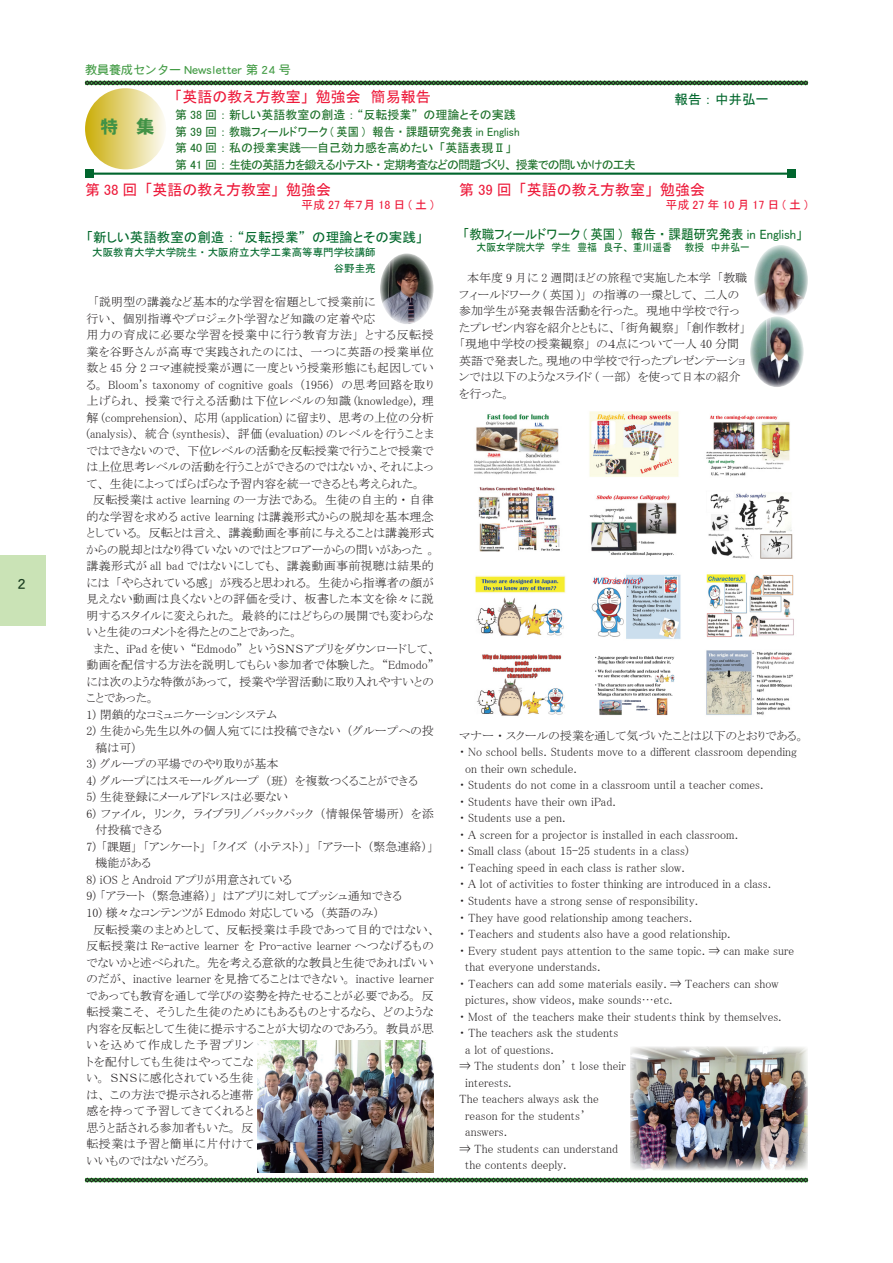
<style>
.page{position:relative;width:893px;height:1263px;background:#fff}
.page>*{position:absolute;margin:0;border:0;box-sizing:border-box;transform-origin:0 0}
.t1{font:18px "DFHS Gothic Std W9";color:#419246}
.t2{font:15px "MS P Gothic";color:#ed1a3a}
.t3{font:15px "DFHS Maru Gothic Std W4";color:#1d3f22}
.t4{font:13.5px "MS P Gothic";color:#0b6c28;scale:.93 1}
.t5{font:13.5px "MS P Gothic";color:#01682b}
.t6{font:12px/16.5px "MS P Mincho";color:#231f20}
.t7{font:12px/16.5px "MS P Mincho";letter-spacing:.02em;color:#231f20}
.t8{font:12px "MS P Gothic";color:#196e26}
.t9{font:12px "MS P Gothic";letter-spacing:-.08em;color:#196e26}
.t10{font:12px "DFHS Maru Gothic Std W4";color:#449c46}
.t11{font:12px "MS P Gothic";letter-spacing:.25em;color:#ed1a3a}
.t12{font:12px "MS P Gothic";color:#ed1a3a}
.t13{font:10.5px/16.5px "MS P Gothic";color:#01682b;text-align:right}
.t14{font:10.5px "MS P Gothic";color:#0b6c28;scale:.93 1}
</style>
<div class="page">
<div style="left:0;top:555px;width:45px;height:71px;background:#cae3b6"></div>
<div style="left:85px;top:88px;width:81px;height:81px;background:linear-gradient(to right,#cbae0b,#fcfbf3);border-radius:50%"></div>
<svg style="left:85px;top:1178px;width:723px;height:4px;background:#2e5930"></svg>
<hr style="left:89px;top:173px;width:702px;height:2px;background:#00652d">
<div style="left:85px;top:169px;width:9px;height:9px;background:#00652d"></div>
<div style="left:787px;top:169px;width:8px;height:9px;background:#00652d"></div>
<img style="left:630px;top:1047px;width:178px;height:123px">
<svg style="left:85px;top:81px;width:723px;height:25px"></svg>
<img style="left:380px;top:253px;width:54px;height:71px">
<img style="left:754px;top:245px;width:54px;height:70px">
<img style="left:474px;top:414px;width:86px;height:61px">
<img style="left:750px;top:316px;width:54px;height:71px">
<img style="left:589px;top:411px;width:90px;height:66px">
<img style="left:706px;top:415px;width:84px;height:62px">
<img style="left:478px;top:487px;width:82px;height:65px">
<img style="left:589px;top:495px;width:88px;height:61px">
<img style="left:708px;top:492px;width:85px;height:67px">
<img style="left:591px;top:574px;width:90px;height:65px">
<img style="left:706px;top:574px;width:88px;height:63px">
<img style="left:476px;top:654px;width:89px;height:62px">
<img style="left:595px;top:656px;width:80px;height:59px">
<img style="left:706px;top:650px;width:88px;height:65px">
<img style="left:475px;top:575px;width:91px;height:61px">
<img style="left:258px;top:1040px;width:176px;height:132px">
<p class="t3" style="left:17px;top:576px;width:11px">2</p>
<p class="t10" style="left:85px;top:63px;width:207px">教員養成センター Newsletter 第 24 号</p>
<p class="t8" style="left:175px;top:109px;width:342px">第 38 回：新しい英語教室の創造： “反転授業” の理論とその実践</p>
<p class="t8" style="left:175px;top:126px;width:346px">第 39 回：教職フィールドワーク ( 英国 )　報告・課題研究発表 in English</p>
<p class="t8" style="left:175px;top:142px;width:338px">第 40 回：私の授業実践——自己効力感を高めたい「英語表現Ⅱ」</p>
<p class="t9" style="left:175px;top:159px;width:462px">第 41 回：生徒の英語力を鍛える小テスト・定期考査などの問題づくり、授業での問いかけの工夫</p>
<p class="t2" style="left:175px;top:89px;width:257px">「英語の教え方教室」勉強会　簡易報告</p>
<p class="t1" style="left:100px;top:116px;width:55px">特　集</p>
<p class="t2" style="left:85px;top:182px;width:257px">第 38 回「英語の教え方教室」勉強会　</p>
<p class="t12" style="left:301px;top:199px;width:134px">平成27年７月18日(土)</p>
<p class="t5" style="left:87px;top:230px;width:338px">「新しい英語教室の創造： “反転授業” の理論とその実践」</p>
<p class="t13" style="left:92px;top:244px;width:285px">大阪教育大学大学院生・大阪府立大学工業高等専門学校講師　谷野圭亮</p>
<p class="t6" style="left:85px;top:294px;width:350px">　「説明型の講義など基本的な学習を宿題として授業前に<br>行い、個別指導やプロジェクト学習など知識の定着や応<br>用力の育成に必要な学習を授業中に行う教育方法」とする反転授業を谷野さんが高専で実践されたのには、一つに英語の授業単位数と 45 分 2 コマ連続授業が週に一度という授業形態にも起因している。 Bloom's taxonomy of cognitive goals （1956）の思考回路を取り上げられ、授業で行える活動は下位レベルの知識 (knowledge), 理解 (comprehension)、応用 (application) に留まり、思考の上位の分析(analysis)、統合 (synthesis)、評価 (evaluation) のレベルを行うことまではできないので、下位レベルの活動を反転授業で行うことで授業では上位思考レベルの活動を行うことができるのではないか、それによって、生徒によってばらばらな予習内容を統一できるとも考えられた。</p>
<p class="t6" style="left:85px;top:492px;width:352px">　反転授業は active learning の一方法である。生徒の自主的・自律的な学習を求める active learning は講義形式からの脱却を基本理念としている。反転とは言え、講義動画を事前に与えることは講義形式からの脱却とはなり得ていないのではとフロアーからの問いがあった 。講義形式が all bad ではないにしても、講義動画事前視聴は結果的には「やらされている感」が残ると思われる。生徒から指導者の顔が見えない動画は良くないとの評価を受け、板書した本文を徐々に説明するスタイルに変えられた。最終的にはどちらの展開でも変わらないと生徒のコメントを得たとのことであった。</p>
<p class="t6" style="left:85px;top:640px;width:352px">　また、 iPad を使い “Edmodo” というＳＮＳアプリをダウンロードして、動画を配信する方法を説明してもらい参加者で体験した。 “Edmodo”には次のような特徴があって，授業や学習活動に取り入れやすいとのことであった。</p>
<p class="t6" style="left:87px;top:706px;width:192px">1) 閉鎖的なコミュニケーションシステム</p>
<p class="t6" style="left:96px;top:723px;width:340px;text-indent:-9px">2) 生徒から先生以外の個人宛てには投稿できない（グループへの投稿は可）</p>
<p class="t6" style="left:87px;top:756px;width:193px">3) グループの平場でのやり取りが基本</p>
<p class="t6" style="left:87px;top:772px;width:333px">4) グループにはスモールグループ（班）を複数つくることができる</p>
<p class="t6" style="left:87px;top:789px;width:203px">5) 生徒登録にメールアドレスは必要ない</p>
<p class="t7" style="left:96px;top:805px;width:340px;text-indent:-9px">6) ファイル，リンク，ライブラリ／バックパック（情報保管場所）を添付投稿できる</p>
<p class="t6" style="left:96px;top:838px;width:340px;text-indent:-9px">7) 「課題」「アンケート」「クイズ（小テスト）」「アラート（緊急連絡）」機能がある</p>
<p class="t6" style="left:87px;top:871px;width:207px">8) iOS と Android アプリが用意されている</p>
<p class="t6" style="left:87px;top:888px;width:317px">9) 「アラート（緊急連絡）」はアプリに対してプッシュ通知できる</p>
<p class="t6" style="left:87px;top:904px;width:294px">10) 様々なコンテンツが Edmodo 対応している（英語のみ）</p>
<p class="t7" style="left:85px;top:921px;width:352px">　反転授業のまとめとして、反転授業は手段であって目的ではない、反転授業は Re-active learner を Pro-active learner へつなげるものでないかと述べられた。先を考える意欲的な教員と生徒であればいいのだが、 inactive learner を見捨てることはできない。 inactive learnerであっても教育を通して学びの姿勢を持たせることが必要である。反転授業こそ、そうした生徒のためにもあるものとするなら、どのような内容を反転として生徒に提示することが大切なのであろう。教員が思いを込めて作成した予習プリン<br>トを配付しても生徒はやってこな<br>い。ＳＮＳに感化されている生徒<br>は、この方法で提示されると連帯<br>感を持って予習してきてくれると<br>思うと話される参加者もいた。反<br>転授業は予習と簡単に片付けて<br>いいものではないだろう。</p>
<p class="t2" style="left:459px;top:182px;width:257px">第 39 回「英語の教え方教室」勉強会　</p>
<p class="t11" style="left:666px;top:199px;width:144px">平成27年10月17日(土)</p>
<p class="t4" style="left:463px;top:227px;width:366px">「教職フィールドワーク ( 英国 )　報告・課題研究発表 in English」</p>
<p class="t14" style="left:477px;top:242px;width:295px">大阪女学院大学　学生　豊福　良子、重川遥香　　教授　中井弘一</p>
<p class="t6" style="left:459px;top:270px;width:289px">　本年度 9 月に 2 週間ほどの旅程で実施した本学「教職フィールドワーク ( 英国 )」の指導の一環として、二人の参加学生が発表報告活動を行った。現地中学校で行ったプレゼン内容を紹介とともに、「街角観察」「創作教材」「現地中学校の授業観察」の４点について一人 40 分間英語で発表した。現地の中学校で行ったプレゼンテーションでは以下のようなスライド ( 一部）を使って日本の紹介を行った。</p>
<p class="t6" style="left:459px;top:727px;width:347px">マナー・スクールの授業を通して気づいたことは以下のとおりである。</p>
<p class="t6" style="left:465px;top:744px;width:333px;text-indent:-6px">・ No school bells. Students move to a different classroom depending on their own schedule.</p>
<p class="t6" style="left:459px;top:777px;width:306px">・ Students do not come in a classroom until a teacher comes.</p>
<p class="t6" style="left:459px;top:793px;width:158px">・ Students have their own iPad.</p>
<p class="t6" style="left:459px;top:810px;width:108px">・ Students use a pen.</p>
<p class="t6" style="left:459px;top:826px;width:281px">・ A screen for a projector is installed in each classroom.</p>
<p class="t6" style="left:459px;top:843px;width:231px">・ Small class (about 15-25 students in a class)</p>
<p class="t6" style="left:459px;top:859px;width:227px">・ Teaching speed in each class is rather slow.</p>
<p class="t6" style="left:459px;top:876px;width:314px">・ A lot of activities to foster thinking are introduced in a class.</p>
<p class="t6" style="left:459px;top:892px;width:241px">・ Students have a strong sense of responsibility.</p>
<p class="t6" style="left:459px;top:909px;width:235px">・ They have good relationship among teachers.</p>
<p class="t6" style="left:459px;top:925px;width:273px">・ Teachers and students also have a good relationship.</p>
<p class="t6" style="left:465px;top:942px;width:330px;text-indent:-6px">・ Every student pays attention to the same topic. ⇒ can make sure that everyone understands.</p>
<p class="t6" style="left:465px;top:975px;width:315px;text-indent:-6px">・ Teachers can add some materials easily. ⇒ Teachers can show pictures, show videos, make sounds…etc.</p>
<p class="t6" style="left:459px;top:1008px;width:324px">・ Most of the teachers make their students think by themselves.</p>
<p class="t6" style="left:465px;top:1024px;width:155px;text-indent:-6px">・ The teachers ask the students a lot of questions.</p>
<p class="t6" style="left:465px;top:1057px;width:162px;text-indent:-6px">⇒ The students don’ t lose their interests.</p>
<p class="t6" style="left:465px;top:1090px;width:135px;text-indent:-6px">The teachers always ask the reason for the students’ answers.</p>
<p class="t6" style="left:465px;top:1140px;width:154px;text-indent:-6px">⇒ The students can understand the contents deeply.</p>
</div>
